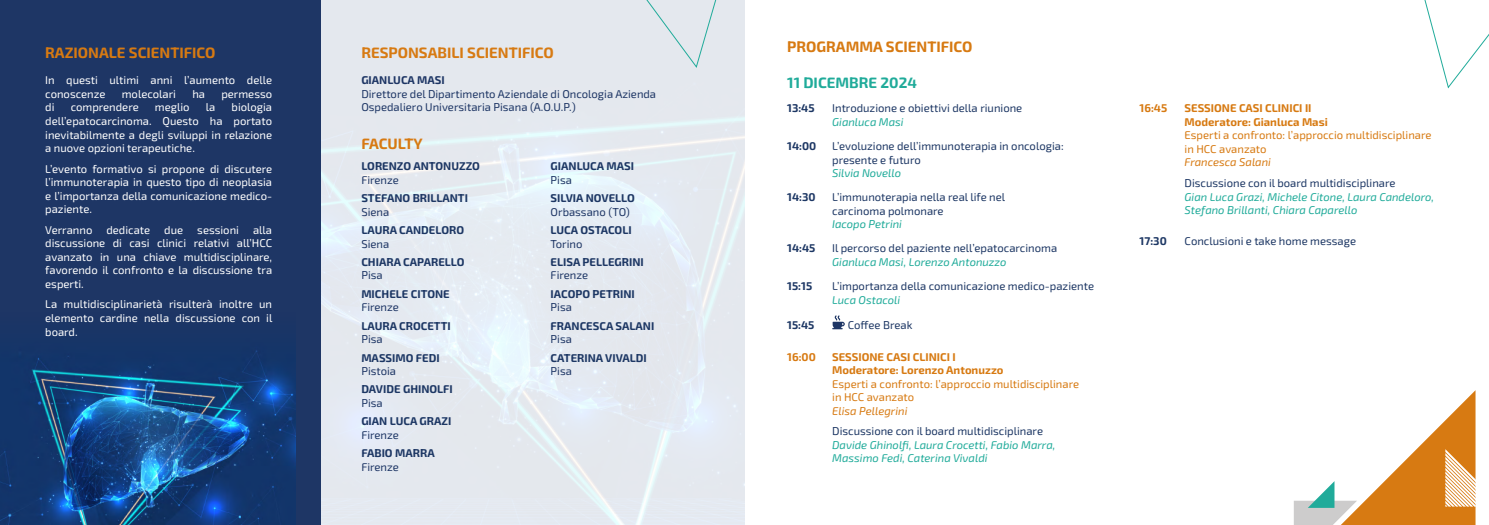
<style>
.page{position:relative;width:1489px;height:525px;background:#fff}
.page>*{position:absolute;margin:0;border:0;box-sizing:border-box;transform-origin:0 0}
.t1{font:700 15px "Exo 2";color:#d77a12}
.t2{font:700 15px "Exo 2";color:#20ab9a}
.t3{font:11.25px/13.5px "Exo 2";color:#fff;text-align:justify}
.t4{font:11.25px/13.5px "Exo 2";color:#1d3764}
.t5{font:700 11.25px "Exo 2";color:#1d3764}
.t6{font:italic 11.25px/13.5px "Exo 2";color:#20ab9a}
.t7{font:11.25px/13.5px "Exo 2";color:#1e3665}
.t8{font:11.25px/13.5px "Exo 2";color:#d77a12}
.t9{font:700 11.25px/13.5px "Exo 2";color:#d77a12}
.t10{font:italic 11.25px "Exo 2";color:#d77a12}
.t11{font:700 11.25px "Exo 2";color:#1e3665}
</style>
<div class="page">
<img style="left:320px;top:0;width:424px;height:524px">
<div style="left:0;top:0;width:320px;height:524px;background:#1e3665"></div>
<div style="left:622px;top:0;width:107px;height:69px;background:#e4e8ee"></div>
<svg style="left:1424px;top:0;width:64px;height:89px"></svg>
<img style="left:0;top:350px;width:295px;height:174px">
<svg style="left:832px;top:315px;width:12px;height:14px"></svg>
<svg style="left:1294px;top:390px;width:182px;height:134px"></svg>
<h1 class="t1" style="left:45px;top:41px;width:172px">RAZIONALE SCIENTIFICO</h1>
<p class="t3" style="left:45px;top:73px;width:228px">In questi ultimi anni l’aumento delle conoscenze</p>
<p class="t3" style="left:122px;top:87px;width:56px">molecolari</p>
<p class="t3" style="left:192px;top:87px;width:14px">ha</p>
<p class="t3" style="left:221px;top:87px;width:52px">permesso</p>
<p class="t3" style="left:45px;top:100px;width:228px;text-indent:186px">biologia dell’epatocarcinoma. Questo ha portato inevitabilmente a degli sviluppi in relazione a nuove opzioni terapeutiche.</p>
<p class="t3" style="left:45px;top:161px;width:228px">L’evento formativo si propone di discutere l’immunoterapia in questo tipo di neoplasia e l’importanza della comunicazione medico&shy;paziente.</p>
<p class="t3" style="left:45px;top:222px;width:49px">Verranno</p>
<p class="t3" style="left:106px;top:222px;width:45px">dedicate</p>
<p class="t3" style="left:164px;top:222px;width:20px">due</p>
<p class="t3" style="left:197px;top:222px;width:43px">sessioni</p>
<p class="t3" style="left:45px;top:100px;width:11px">di</p>
<p class="t3" style="left:71px;top:100px;width:70px">comprendere</p>
<p class="t3" style="left:155px;top:100px;width:36px">meglio</p>
<p class="t3" style="left:206px;top:100px;width:11px">la</p>
<p class="t3" style="left:45px;top:222px;width:228px;text-indent:208px">alla discussione di casi clinici relativi all’HCC avanzato in una chiave multidisciplinare, favorendo il confronto e la discussione tra esperti.</p>
<p class="t3" style="left:45px;top:297px;width:229px">La multidisciplinarietà risulterà inoltre un elemento cardine nella discussione con il board.</p>
<h1 class="t1" style="left:361px;top:41px;width:194px">RESPONSABILI SCIENTIFICO</h1>
<p class="t11" style="left:361px;top:72px;width:85px">GIANLUCA MASI</p>
<p class="t7" style="left:361px;top:87px;width:296px">Direttore del Dipartimento Aziendale di Oncologia Azienda<br>Ospedaliero Universitaria Pisana (A.O.U.P.)</p>
<h1 class="t1" style="left:361px;top:133px;width:63px">FACULTY</h1>
<p class="t5" style="left:361px;top:158px;width:120px">LORENZO ANTONUZZO</p>
<p class="t7" style="left:361px;top:173px;width:39px">Firenze</p>
<p class="t5" style="left:361px;top:190px;width:108px">STEFANO BRILLANTI</p>
<p class="t7" style="left:361px;top:204px;width:29px">Siena</p>
<p class="t5" style="left:361px;top:221px;width:104px">LAURA CANDELORO</p>
<p class="t7" style="left:361px;top:236px;width:29px">Siena</p>
<p class="t5" style="left:361px;top:253px;width:105px">CHIARA CAPARELLO</p>
<p class="t7" style="left:361px;top:268px;width:23px">Pisa</p>
<p class="t5" style="left:361px;top:285px;width:90px">MICHELE CITONE</p>
<p class="t7" style="left:361px;top:300px;width:39px">Firenze</p>
<p class="t5" style="left:361px;top:317px;width:91px">LAURA CROCETTI</p>
<p class="t7" style="left:361px;top:332px;width:23px">Pisa</p>
<p class="t5" style="left:361px;top:349px;width:80px">MASSIMO FEDI</p>
<p class="t7" style="left:361px;top:364px;width:36px">Pistoia</p>
<p class="t5" style="left:361px;top:381px;width:93px">DAVIDE GHINOLFI</p>
<p class="t7" style="left:361px;top:395px;width:23px">Pisa</p>
<p class="t5" style="left:361px;top:412px;width:92px">GIAN LUCA GRAZI</p>
<p class="t7" style="left:361px;top:427px;width:39px">Firenze</p>
<p class="t5" style="left:361px;top:444px;width:75px">FABIO MARRA</p>
<p class="t7" style="left:361px;top:459px;width:39px">Firenze</p>
<p class="t5" style="left:550px;top:158px;width:85px">GIANLUCA MASI</p>
<p class="t7" style="left:550px;top:173px;width:23px">Pisa</p>
<p class="t5" style="left:550px;top:190px;width:86px">SILVIA NOVELLO</p>
<p class="t7" style="left:550px;top:204px;width:81px">Orbassano (TO)</p>
<p class="t5" style="left:550px;top:221px;width:83px">LUCA OSTACOLI</p>
<p class="t7" style="left:550px;top:236px;width:33px">Torino</p>
<p class="t5" style="left:550px;top:253px;width:95px">ELISA PELLEGRINI</p>
<p class="t7" style="left:550px;top:268px;width:39px">Firenze</p>
<p class="t5" style="left:550px;top:285px;width:86px">IACOPO PETRINI</p>
<p class="t7" style="left:550px;top:300px;width:23px">Pisa</p>
<p class="t5" style="left:550px;top:317px;width:105px">FRANCESCA SALANI</p>
<p class="t7" style="left:550px;top:332px;width:23px">Pisa</p>
<p class="t5" style="left:550px;top:349px;width:98px">CATERINA VIVALDI</p>
<p class="t7" style="left:550px;top:364px;width:23px">Pisa</p>
<h1 class="t1" style="left:787px;top:36px;width:187px">PROGRAMMA SCIENTIFICO</h1>
<h1 class="t2" style="left:787px;top:72px;width:131px">11 DICEMBRE 2024</h1>
<p class="t5" style="left:787px;top:100px;width:29px">13:45</p>
<p class="t4" style="left:832px;top:101px;width:192px">Introduzione e obiettivi della riunione</p>
<p class="t6" style="left:832px;top:115px;width:73px">Gianluca Masi</p>
<p class="t5" style="left:787px;top:138px;width:31px">14:00</p>
<p class="t4" style="left:832px;top:139px;width:233px">L’evoluzione dell’immunoterapia in oncologia: presente e futuro</p>
<p class="t6" style="left:832px;top:166px;width:70px">Silvia Novello</p>
<p class="t5" style="left:787px;top:189px;width:30px">14:30</p>
<p class="t4" style="left:832px;top:190px;width:174px">L’immunoterapia nella real life nel carcinoma polmonare</p>
<p class="t6" style="left:832px;top:217px;width:71px">Iacopo Petrini</p>
<p class="t5" style="left:787px;top:240px;width:30px">14:45</p>
<p class="t4" style="left:832px;top:241px;width:226px">Il percorso del paziente nell’epatocarcinoma</p>
<p class="t6" style="left:832px;top:255px;width:176px">Gianluca Masi, Lorenzo Antonuzzo</p>
<p class="t5" style="left:787px;top:277px;width:27px">15:15</p>
<p class="t4" style="left:832px;top:279px;width:263px">L’importanza della comunicazione medico-paziente</p>
<p class="t6" style="left:832px;top:292px;width:70px">Luca Ostacoli</p>
<p class="t5" style="left:787px;top:317px;width:29px">15:45</p>
<p class="t4" style="left:847px;top:318px;width:66px">Coffee Break</p>
<p class="t9" style="left:787px;top:349px;width:30px">16:00</p>
<p class="t9" style="left:832px;top:349px;width:173px">SESSIONE CASI CLINICI I<br>Moderatore: Lorenzo Antonuzzo</p>
<p class="t8" style="left:832px;top:376px;width:248px">Esperti a confronto: l’approccio multidisciplinare in HCC avanzato</p>
<p class="t10" style="left:832px;top:402px;width:77px">Elisa Pellegrini</p>
<p class="t4" style="left:832px;top:424px;width:212px">Discussione con il board multidisciplinare</p>
<p class="t6" style="left:832px;top:437px;width:225px">Davide Ghinolfi, Laura Crocetti, Fabio Marra,<br>Massimo Fedi, Caterina Vivaldi</p>
<p class="t9" style="left:1139px;top:101px;width:29px">16:45</p>
<p class="t9" style="left:1184px;top:101px;width:145px">SESSIONE CASI CLINICI II<br>Moderatore: Gianluca Masi</p>
<p class="t8" style="left:1184px;top:128px;width:248px">Esperti a confronto: l’approccio multidisciplinare in HCC avanzato</p>
<p class="t10" style="left:1184px;top:154px;width:88px">Francesca Salani</p>
<p class="t4" style="left:1184px;top:176px;width:212px">Discussione con il board multidisciplinare</p>
<p class="t6" style="left:1184px;top:189px;width:251px">Gian Luca Grazi, Michele Citone, Laura Candeloro,<br>Stefano Brillanti, Chiara Caparello</p>
<p class="t5" style="left:1139px;top:233px;width:29px">17:30</p>
<p class="t4" style="left:1184px;top:234px;width:173px">Conclusioni e take home message</p>
</div>
